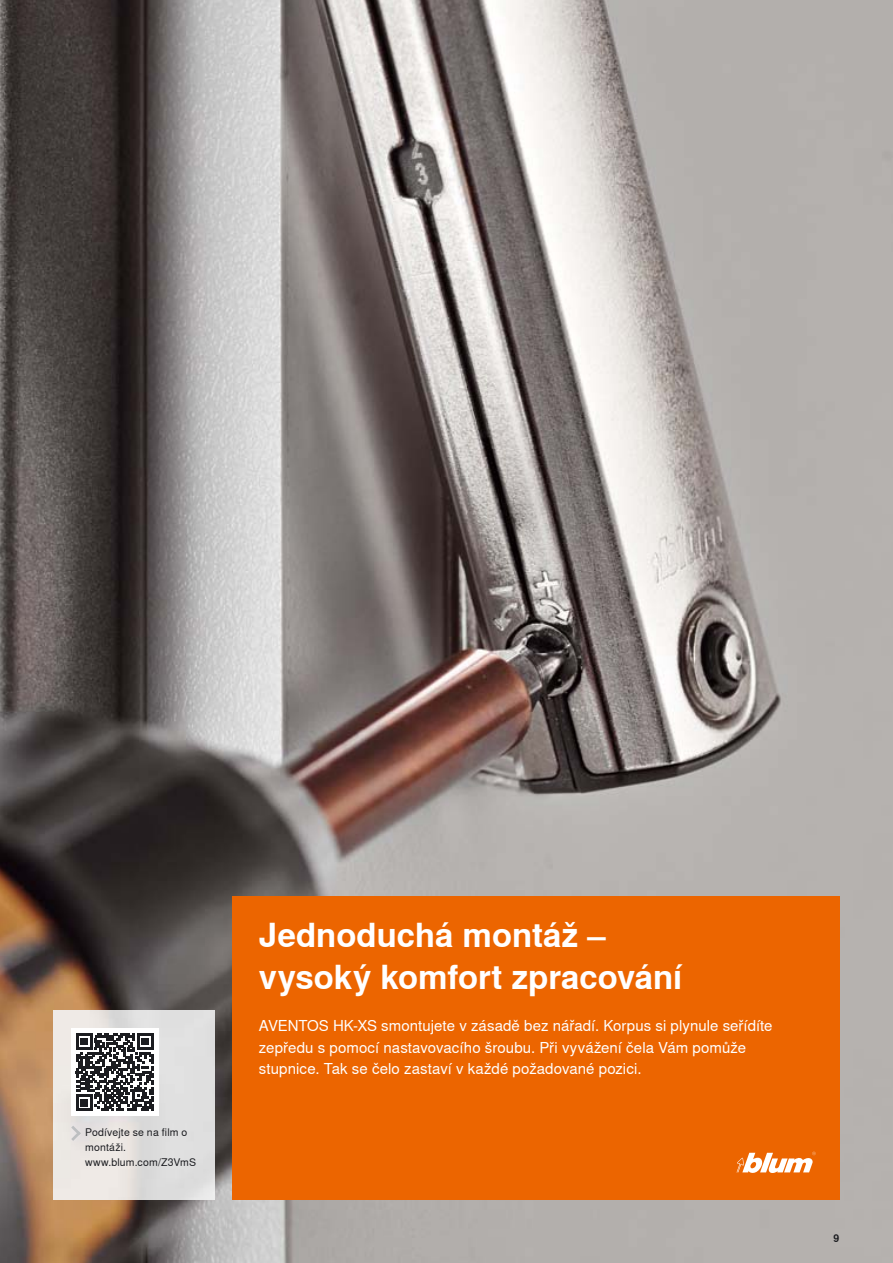
<style>
.page{position:relative;width:893px;height:1263px;background:#fff}
.page>*{position:absolute;margin:0;border:0;box-sizing:border-box;transform-origin:0 0}
.t1{font:700 33px/42px "Nimbus Sans Global";color:#fff}
.t2{font:15px/21px "Nimbus Sans Global";letter-spacing:.005em;color:#fff}
.t3{font:10.5px/15px "Nimbus Sans Global";letter-spacing:.015em;color:#1b1c20}
.t4{font:700 10.5px "Nimbus Sans Global";color:#1b1c20}
</style>
<div class="page">
<img style="left:0;top:0;width:893px;height:1263px">
<div style="left:232px;top:896px;width:607px;height:304px;background:#ec6500"></div>
<svg style="left:737px;top:1152px;width:79px;height:21px"></svg>
<img style="left:54px;top:1010px;width:160px;height:190px">
<svg style="left:71px;top:1126px;width:10px;height:15px"></svg>
<div style="left:71px;top:1028px;width:88px;height:88px;background:#fff"></div>
<svg style="left:76px;top:1033px;width:78px;height:78px"></svg>
<p class="t3" style="left:85px;top:1124px;width:113px">Podívejte se na film o montáži. www.blum.com/Z3VmS</p>
<h1 class="t1" style="left:259px;top:914px;width:425px">Jednoduchá montáž – vysoký komfort zpracování</h1>
<p class="t2" style="left:259px;top:1015px;width:515px">AVENTOS HK-XS smontujete v zásadě bez nářadí. Korpus si plynule seřídíte zepředu s pomocí nastavovacího šroubu. Při vyvážení čela Vám pomůže stupnice. Tak se čelo zastaví v každé požadované pozici.</p>
<p class="t4" style="left:833px;top:1232px;width:7px">9</p>
</div>
